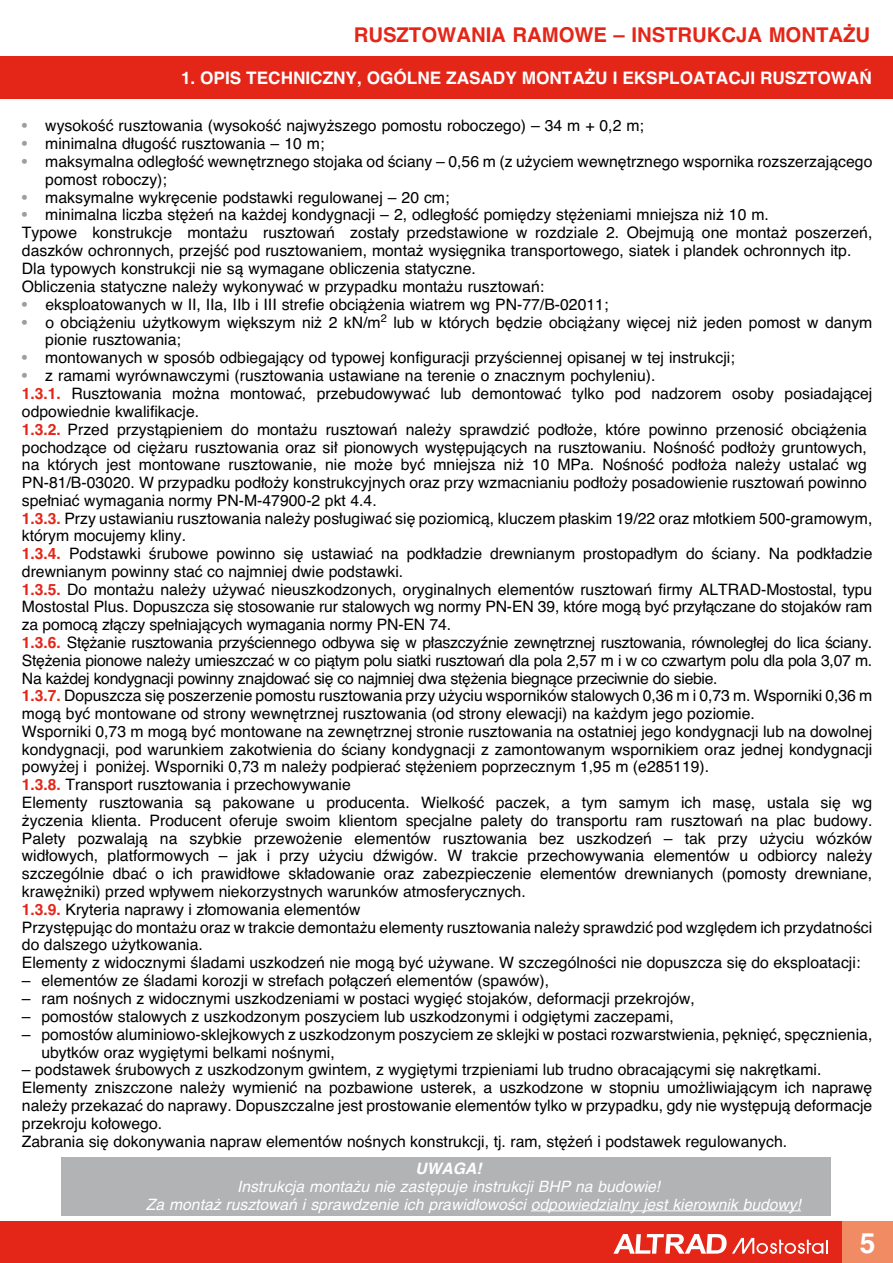
<style>
.page{position:relative;width:893px;height:1263px;background:#fff}
.page>*{position:absolute;margin:0;border:0;box-sizing:border-box;transform-origin:0 0}
.t1{font:700 27px "Phelvetica";color:#fff}
.t2{font:700 19.5px "Phelvetica";color:#e42618}
.t3{font:700 16.5px "Phelvetica";color:#fff}
.t4{font:15px/17.9px "Phelvetica";color:#000}
.t5{font:italic 15px/18px "Phelvetica";color:#fff}
.t6{font:italic 700 15px "Phelvetica";color:#fff}
.s1{color:#9c9e9f}
.s2{font-weight:700;color:#e42618}
</style>
<div class="page">
<div style="left:0;top:1221px;width:842px;height:42px;background:#e42618"></div>
<div style="left:0;top:56px;width:893px;height:43px;background:#e42618"></div>
<div style="left:842px;top:1221px;width:51px;height:42px;background:#f08b63"></div>
<svg style="left:613px;top:1234px;width:215px;height:20px"></svg>
<div style="left:62px;top:1157px;width:769px;height:58px;background:#b1b3b4"></div>
<hr style="left:531px;top:1210px;width:270px;height:1px;background:#fff">
<h2 class="t2" style="left:354px;top:23px;width:518px">RUSZTOWANIA RAMOWE – INSTRUKCJA MONTA˚U</h2>
<p class="t3" style="left:181px;top:68px;width:692px">1. OPIS TECHNICZNY, OGÓLNE ZASADY MONTA˚U I EKSPLOATACJI RUSZTOWA¡</p>
<p class="t4" style="left:22px;top:117px;width:623px"><span class="s1">•</span> wysokoÊç rusztowania (wysokoÊç najwy˝szego pomostu roboczego) – 34 m + 0,2 m;</p>
<p class="t4" style="left:22px;top:135px;width:304px"><span class="s1">•</span> minimalna d∏ugoÊç rusztowania – 10 m;</p>
<p class="t4" style="left:45px;top:153px;width:829px;text-indent:-23px"><span class="s1">•</span> maksymalna odleg∏oÊç wewn´trznego stojaka od Êciany – 0,56 m (z u˝yciem wewn´trznego wspornika rozszerzajàcego pomost roboczy);</p>
<p class="t4" style="left:22px;top:188px;width:429px"><span class="s1">•</span> maksymalne wykr´cenie podstawki regulowanej – 20 cm;</p>
<p class="t4" style="left:22px;top:206px;width:852px"><span class="s1">•</span> minimalna liczba st´˝eƒ na ka˝dej kondygnacji – 2, odleg∏oÊç pomi´dzy st´˝eniami mniejsza ni˝ 10 m.<br>Typowe konstrukcje monta˝u rusztowaƒ zosta∏y przedstawione w rozdziale 2. Obejmujà one monta˝ poszerzeƒ, daszków ochronnych, przejÊç pod rusztowaniem, monta˝ wysi´gnika transportowego, siatek i plandek ochronnych itp.<br>Dla typowych konstrukcji nie sà wymagane obliczenia statyczne.<br>Obliczenia statyczne nale˝y wykonywaç w przypadku monta˝u rusztowaƒ:</p>
<p class="t4" style="left:22px;top:295px;width:588px"><span class="s1">•</span> eksploatowanych w II, IIa, IIb i III strefie obcià˝enia wiatrem wg PN-77/B-02011;</p>
<p class="t4" style="left:45px;top:313px;width:829px;text-indent:-23px"><span class="s1">•</span> o obcià˝eniu u˝ytkowym wi´kszym ni˝ 2 kN/m<sup>2</sup> lub w których b´dzie obcià˝any wi´cej ni˝ jeden pomost w danym pionie rusztowania;</p>
<p class="t4" style="left:22px;top:349px;width:714px"><span class="s1">•</span> montowanych w sposób odbiegajàcy od typowej konfiguracji przyÊciennej opisanej w tej instrukcji;</p>
<p class="t4" style="left:22px;top:367px;width:852px"><span class="s1">•</span> z ramami wyrównawczymi (rusztowania ustawiane na terenie o znacznym pochyleniu).<br><span class="s2">1.3.1.</span> Rusztowania mo˝na montowaç, przebudowywaç lub demontowaç tylko pod nadzorem osoby posiadajàcej odpowiednie kwalifikacje.<br><span class="s2">1.3.2.</span> Przed przystàpieniem do monta˝u rusztowaƒ nale˝y sprawdziç pod∏o˝e, które powinno przenosiç obcià˝enia pochodzàce od ci´˝aru rusztowania oraz si∏ pionowych wyst´pujàcych na rusztowaniu. NoÊnoÊç pod∏o˝y gruntowych, na których jest montowane rusztowanie, nie mo˝e byç mniejsza ni˝ 10 MPa. NoÊnoÊç pod∏o˝a nale˝y ustalaç wg PN-81/B-03020. W przypadku pod∏o˝y konstrukcyjnych oraz przy wzmacnianiu pod∏o˝y posadowienie rusztowaƒ powinno spe∏niaç wymagania normy PN-M-47900-2 pkt 4.4.<br><span class="s2">1.3.3.</span> Przy ustawianiu rusztowania nale˝y pos∏ugiwaç si´ poziomicà, kluczem p∏askim 19/22 oraz m∏otkiem 500-gramowym, którym mocujemy kliny.<br><span class="s2">1.3.4.</span> Podstawki Êrubowe powinno si´ ustawiaç na podk∏adzie drewnianym prostopad∏ym do Êciany. Na podk∏adzie drewnianym powinny staç co najmniej dwie podstawki.<br><span class="s2">1.3.5.</span> Do monta˝u nale˝y u˝ywaç nieuszkodzonych, oryginalnych elementów rusztowaƒ firmy ALTRAD-Mostostal, typu Mostostal Plus. Dopuszcza si´ stosowanie rur stalowych wg normy PN-EN 39, które mogà byç przy∏àczane do stojaków ram za pomocà z∏àczy spe∏niajàcych wymagania normy PN-EN 74.<br><span class="s2">1.3.6.</span> St´˝anie rusztowania przyÊciennego odbywa si´ w p∏aszczyênie zewn´trznej rusztowania, równoleg∏ej do lica Êciany.<br>St´˝enia pionowe nale˝y umieszczaç w co piàtym polu siatki rusztowaƒ dla pola 2,57 m i w co czwartym polu dla pola 3,07 m.<br>Na ka˝dej kondygnacji powinny znajdowaç si´ co najmniej dwa st´˝enia biegnàce przeciwnie do siebie.<br><span class="s2">1.3.7.</span> Dopuszcza si´ poszerzenie pomostu rusztowania przy u˝yciu wsporników stalowych 0,36 m i 0,73 m. Wsporniki 0,36 m mogà byç montowane od strony wewn´trznej rusztowania (od strony elewacji) na ka˝dym jego poziomie.<br>Wsporniki 0,73 m mogà byç montowane na zewn´trznej stronie rusztowania na ostatniej jego kondygnacji lub na dowolnej kondygnacji, pod warunkiem zakotwienia do Êciany kondygnacji z zamontowanym wspornikiem oraz jednej kondygnacji powy˝ej i poni˝ej. Wsporniki 0,73 m nale˝y podpieraç st´˝eniem poprzecznym 1,95 m (e285119).<br><span class="s2">1.3.8.</span> Transport rusztowania i przechowywanie<br>Elementy rusztowania sà pakowane u producenta. WielkoÊç paczek, a tym samym ich mas´, ustala si´ wg ˝yczenia klienta. Producent oferuje swoim klientom specjalne palety do transportu ram rusztowaƒ na plac budowy.<br>Palety pozwalajà na szybkie przewo˝enie elementów rusztowania bez uszkodzeƒ – tak przy u˝yciu wózków wid∏owych, platformowych – jak i przy u˝yciu dêwigów. W trakcie przechowywania elementów u odbiorcy nale˝y szczególnie dbaç o ich prawid∏owe sk∏adowanie oraz zabezpieczenie elementów drewnianych (pomosty drewniane, kraw´˝niki) przed wp∏ywem niekorzystnych warunków atmosferycznych.<br><span class="s2">1.3.9.</span> Kryteria naprawy i z∏omowania elementów<br>Przyst´pujàc do monta˝u oraz w trakcie demonta˝u elementy rusztowania nale˝y sprawdziç pod wzgl´dem ich przydatnoÊci do dalszego u˝ytkowania.<br>Elementy z widocznymi Êladami uszkodzeƒ nie mogà byç u˝ywane. W szczególnoÊci nie dopuszcza si´ do eksploatacji:</p>
<p class="t4" style="left:22px;top:972px;width:529px">– elementów ze Êladami korozji w strefach po∏àczeƒ elementów (spawów),</p>
<p class="t4" style="left:22px;top:989px;width:675px">– ram noÊnych z widocznymi uszkodzeniami w postaci wygi´ç stojaków, deformacji przekrojów,</p>
<p class="t4" style="left:22px;top:1007px;width:653px">– pomostów stalowych z uszkodzonym poszyciem lub uszkodzonymi i odgi´tymi zaczepami,</p>
<p class="t4" style="left:41px;top:1025px;width:832px;text-indent:-20px">– pomostów aluminiowo-sklejkowych z uszkodzonym poszyciem ze sklejki w postaci rozwarstwienia, p´kni´ç, sp´cznienia, ubytków oraz wygi´tymi belkami noÊnymi,</p>
<p class="t4" style="left:22px;top:1061px;width:852px">– podstawek Êrubowych z uszkodzonym gwintem, z wygi´tymi trzpieniami lub trudno obracajàcymi si´ nakr´tkami.<br>Elementy zniszczone nale˝y wymieniç na pozbawione usterek, a uszkodzone w stopniu umo˝liwiajàcym ich napraw´ nale˝y przekazaç do naprawy. Dopuszczalne jest prostowanie elementów tylko w przypadku, gdy nie wyst´pujà deformacje przekroju ko∏owego.<br>Zabrania si´ dokonywania napraw elementów noÊnych konstrukcji, tj. ram, st´˝eƒ i podstawek regulowanych.</p>
<p class="t6" style="left:415px;top:1159px;width:68px">UWAGA!</p>
<p class="t5" style="left:146px;top:1178px;width:657px;text-indent:91px">Instrukcja monta˝u nie zast´puje instrukcji BHP na budowie!<br>Za monta˝ rusztowaƒ i sprawdzenie ich prawid∏owoÊci odpowiedzialny jest kierownik budowy!</p>
<h1 class="t1" style="left:860px;top:1227px;width:17px">5</h1>
</div>
